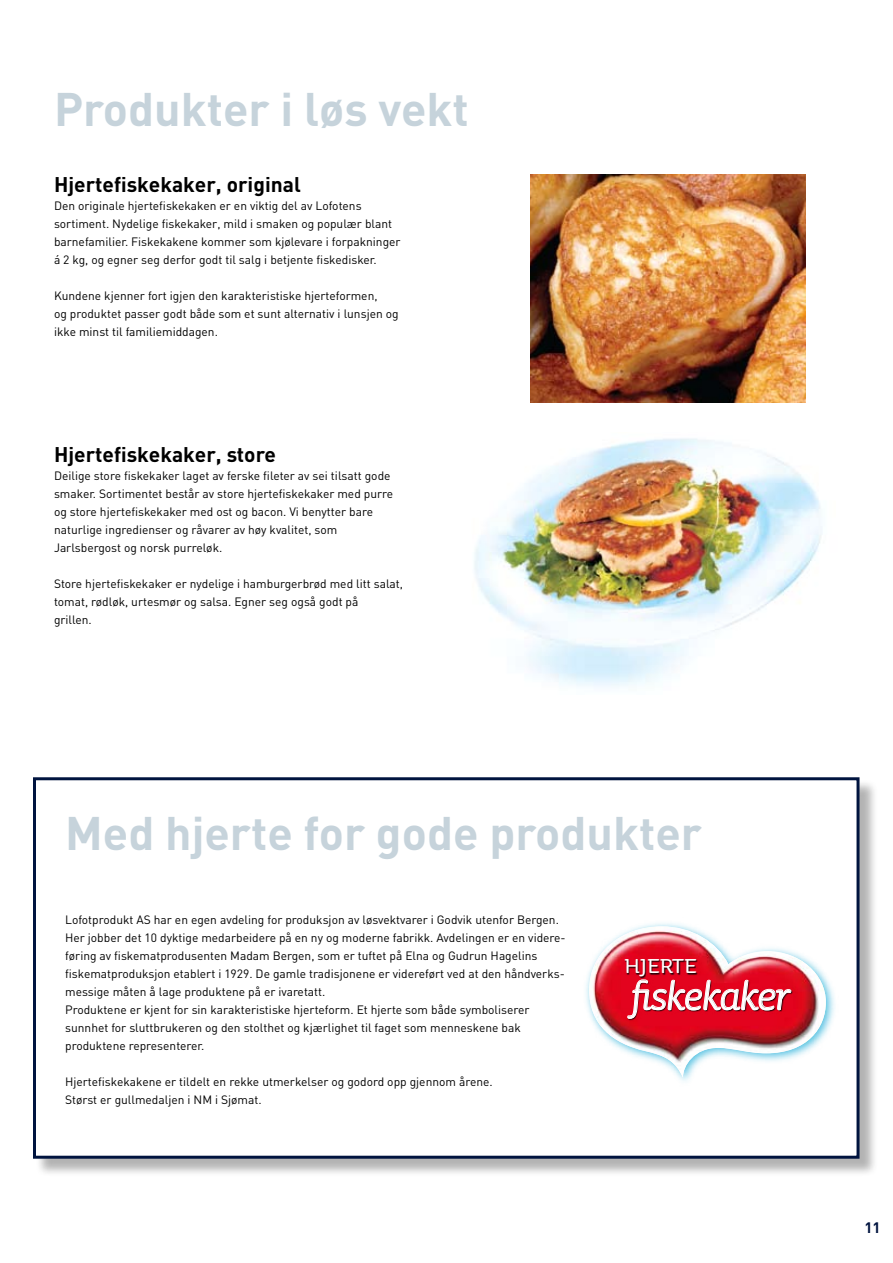
<style>
.page{position:relative;width:893px;height:1263px;background:#fff}
.page>*{position:absolute;margin:0;border:0;box-sizing:border-box;transform-origin:0 0}
.t1{font:italic 50.25px "Sauna";letter-spacing:-.03em;color:#fff;scale:.95 1}
.t2{font:700 46.5px "DIN";color:#c6d3db}
.t3{font:32.85px "Sauna Small Caps";letter-spacing:-.04em;color:#fff;scale:.95 1}
.t4{font:700 21px "DIN";color:#000}
.t5{font:700 15px "DIN";color:#00143f}
.t6{font:12px/18px "DIN";color:#000}
</style>
<div class="page">
<div style="left:35px;top:779px;width:843px;height:398px;background:#000;opacity:.3"></div>
<div style="left:33px;top:777px;width:826px;height:382px;background:#fff;border:3px solid #00143f"></div>
<img style="left:586px;top:923px;width:249px;height:158px">
<img style="left:589px;top:926px;width:237px;height:151px">
<img style="left:530px;top:174px;width:275px;height:228px">
<img style="left:474px;top:438px;width:348px;height:249px">
<h2 class="t2" style="left:54px;top:78px;width:416px">Produkter i løs vekt</h2>
<h3 class="t4" style="left:54px;top:171px;width:248px">Hjertefiskekaker, original</h3>
<p class="t6" style="left:54px;top:196px;width:348px">Den originale hjertefiskekaken er en viktig del av Lofotens sortiment. Nydelige fiskekaker, mild i smaken og populær blant barnefamilier. Fiskekakene kommer som kjølevare i forpakninger á 2 kg, og egner seg derfor godt til salg i betjente fiskedisker.</p>
<p class="t6" style="left:54px;top:286px;width:346px">Kundene kjenner fort igjen den karakteristiske hjerteformen,<br>og produktet passer godt både som et sunt alternativ i lunsjen og ikke minst til familiemiddagen.</p>
<h3 class="t4" style="left:54px;top:441px;width:224px">Hjertefiskekaker, store</h3>
<p class="t6" style="left:54px;top:466px;width:341px">Deilige store fiskekaker laget av ferske fileter av sei tilsatt gode smaker. Sortimentet består av store hjertefiskekaker med purre og store hjertefiskekaker med ost og bacon. Vi benytter bare naturlige ingredienser og råvarer av høy kvalitet, som Jarlsbergost og norsk purreløk.</p>
<p class="t6" style="left:54px;top:574px;width:351px">Store hjertefiskekaker er nydelige i hamburgerbrød med litt salat, tomat, rødløk, urtesmør og salsa. Egner seg også godt på<br>grillen.</p>
<h2 class="t2" style="left:65px;top:803px;width:638px">Med hjerte for gode produkter</h2>
<p class="t6" style="left:65px;top:911px;width:502px">Lofotprodukt AS har en egen avdeling for produksjon av løsvektvarer i Godvik utenfor Bergen.<br>Her jobber det 10 dyktige medarbeidere på en ny og moderne fabrikk. Avdelingen er en videre&shy;føring av fiskematprodusenten Madam Bergen, som er tuftet på Elna og Gudrun Hagelins fiskematproduksjon etablert i 1929. De gamle tradisjonene er videreført ved at den håndverks&shy;messige måten å lage produktene på er ivaretatt.<br>Produktene er kjent for sin karakteristiske hjerteform. Et hjerte som både symboliserer sunnhet for sluttbrukeren og den stolthet og kjærlighet til faget som menneskene bak produktene representerer.</p>
<p class="t6" style="left:65px;top:1073px;width:429px">Hjertefiskekakene er tildelt en rekke utmerkelser og godord opp gjennom årene.<br>Størst er gullmedaljen i NM i Sjømat.</p>
<h3 class="t3" style="left:624px;top:946px;width:79px">Hjerte</h3>
<h1 class="t1" style="left:631px;top:969px;width:169px">fiskekaker</h1>
<p class="t5" style="left:864px;top:1217px;width:18px">11</p>
</div>
